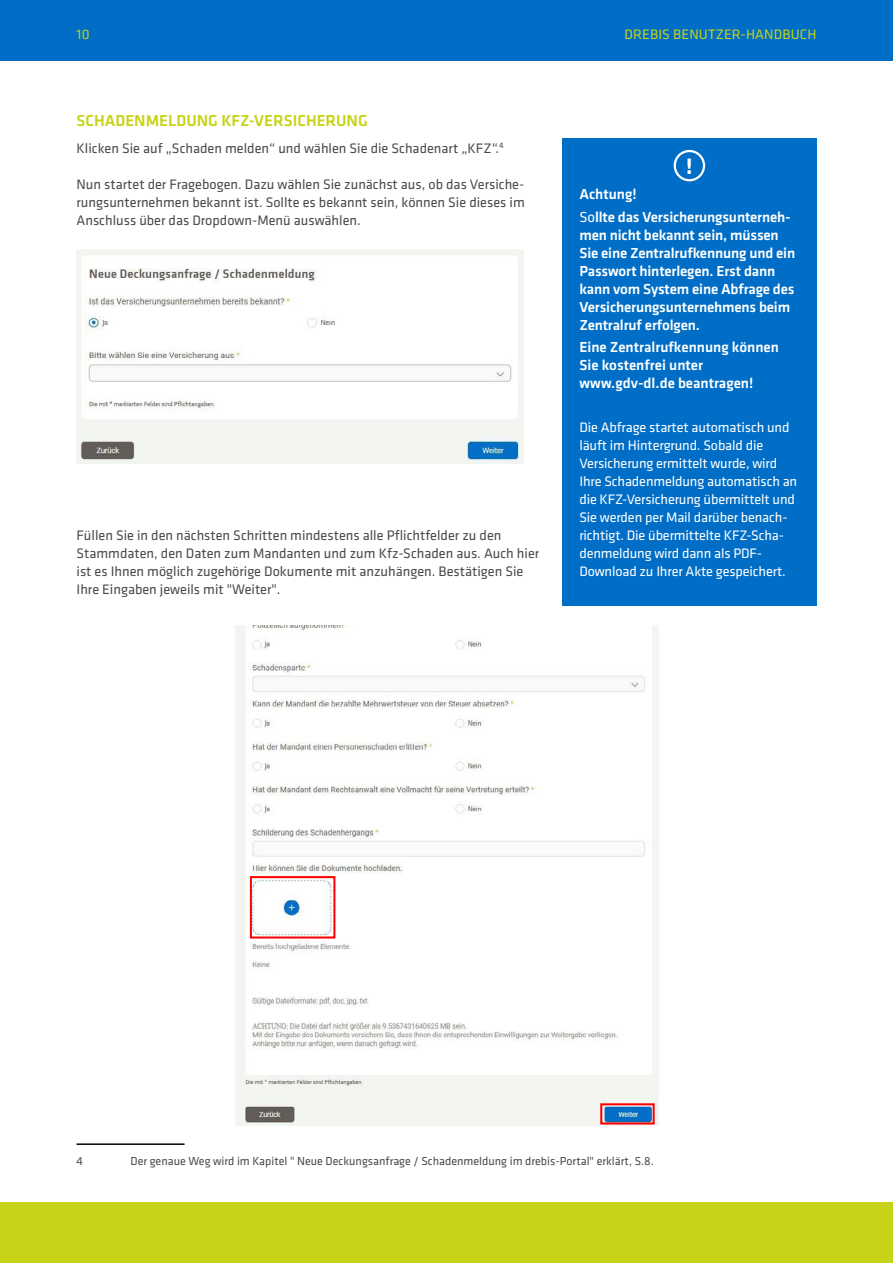
<style>
.page{position:relative;width:893px;height:1263px;background:#fff}
.page>*{position:absolute;margin:0;border:0;box-sizing:border-box;transform-origin:0 0}
.t1{font:700 22.5px "Klavika";color:#fff}
.t2{font:500 16.5px "Klavika";color:#c7d317}
.t3{font:500 15px/18px "Klavika";letter-spacing:-.01em;color:#fff}
.t4{font:14.25px/18px "Klavika";color:#4a4a49;text-align:justify}
.t5{font:14.25px/18px "Klavika";letter-spacing:-.01em;color:#fff}
.t6{font:14.25px "Klavika";letter-spacing:.01em;color:#c7d317}
.t7{font:12px "Klavika";color:#4a4a4a}
.s1{font-weight:400}
</style>
<div class="page">
<div style="left:0;top:0;width:893px;height:60px;background:#006ec7"></div>
<div style="left:0;top:1203px;width:893px;height:60px;background:#c7d317"></div>
<hr style="left:77px;top:1143px;width:108px;height:2px;background:#000">
<div style="left:562px;top:138px;width:254px;height:468px;background:#006ec7"></div>
<div style="left:674px;top:150px;width:31px;height:31px;border:2px solid #fff;border-radius:50%"></div>
<img style="left:236px;top:625px;width:423px;height:501px">
<div style="left:600px;top:1103px;width:55px;height:21px;border:2px solid #f00"></div>
<div style="left:250px;top:876px;width:85px;height:62px;border:2px solid #f00"></div>
<img style="left:77px;top:250px;width:446px;height:214px">
<p class="t6" style="left:77px;top:26px;width:14px">10</p>
<p class="t6" style="left:624px;top:26px;width:194px">DREBIS BENUTZER-HANDBUCH</p>
<p class="t2" style="left:77px;top:112px;width:293px">SCHADENMELDUNG KFZ-VERSICHERUNG</p>
<p class="t4" style="left:77px;top:140px;width:431px">Klicken Sie auf „Schaden melden“ und wählen Sie die Schadenart „KFZ“.<sup>4</sup><sup>1</sup></p>
<p class="t4" style="left:77px;top:176px;width:450px">Nun startet der Fragebogen. Dazu wählen Sie zunächst aus, ob das Versiche&shy;rungsunternehmen bekannt ist. Sollte es bekannt sein, können Sie dieses im Anschluss über das Dropdown-Menü auswählen.</p>
<p class="t4" style="left:77px;top:527px;width:464px;text-align:left">Füllen Sie in den nächsten Schritten mindestens alle Pflichtfelder zu den Stammdaten, den Daten zum Mandanten und zum Kfz-Schaden aus. Auch hier ist es Ihnen möglich zugehörige Dokumente mit anzuhängen. Bestätigen Sie Ihre Eingaben jeweils mit "Weiter".</p>
<h1 class="t1" style="left:686px;top:154px;width:8px">!</h1>
<p class="t3" style="left:579px;top:184px;width:213px;line-height:22.5px">Achtung!<br><span class="s1">So</span>llte das Versicherungsunterneh-</p>
<p class="t3" style="left:579px;top:226px;width:217px">men nicht bekannt sein, müssen<br>Sie eine Zentralrufkennung und ein<br>Passwort hinterlegen. Erst dann kann vom System eine Abfrage des<br>Versicherungsunternehmens beim<br>Zentralruf erfolgen.</p>
<p class="t3" style="left:579px;top:339px;width:201px">Eine Zentralrufkennung können<br>Sie kostenfrei unter www.gdv-dl.de beantragen!</p>
<p class="t5" style="left:579px;top:419px;width:219px">Die Abfrage startet automatisch und läuft im Hintergrund. Sobald die Versicherung ermittelt wurde, wird Ihre Schadenmeldung automatisch an die KFZ-Versicherung übermittelt und Sie werden per Mail darüber benach&shy;richtigt. Die übermittelte KFZ-Scha&shy;denmeldung wird dann als PDF-Download zu Ihrer Akte gespeichert.</p>
<p class="t7" style="left:77px;top:1155px;width:8px">4</p>
<p class="t7" style="left:131px;top:1155px;width:525px">Der genaue Weg wird im Kapitel " Neue Deckungsanfrage / Schadenmeldung im drebis-Portal" erklärt, S.8.</p>
</div>
